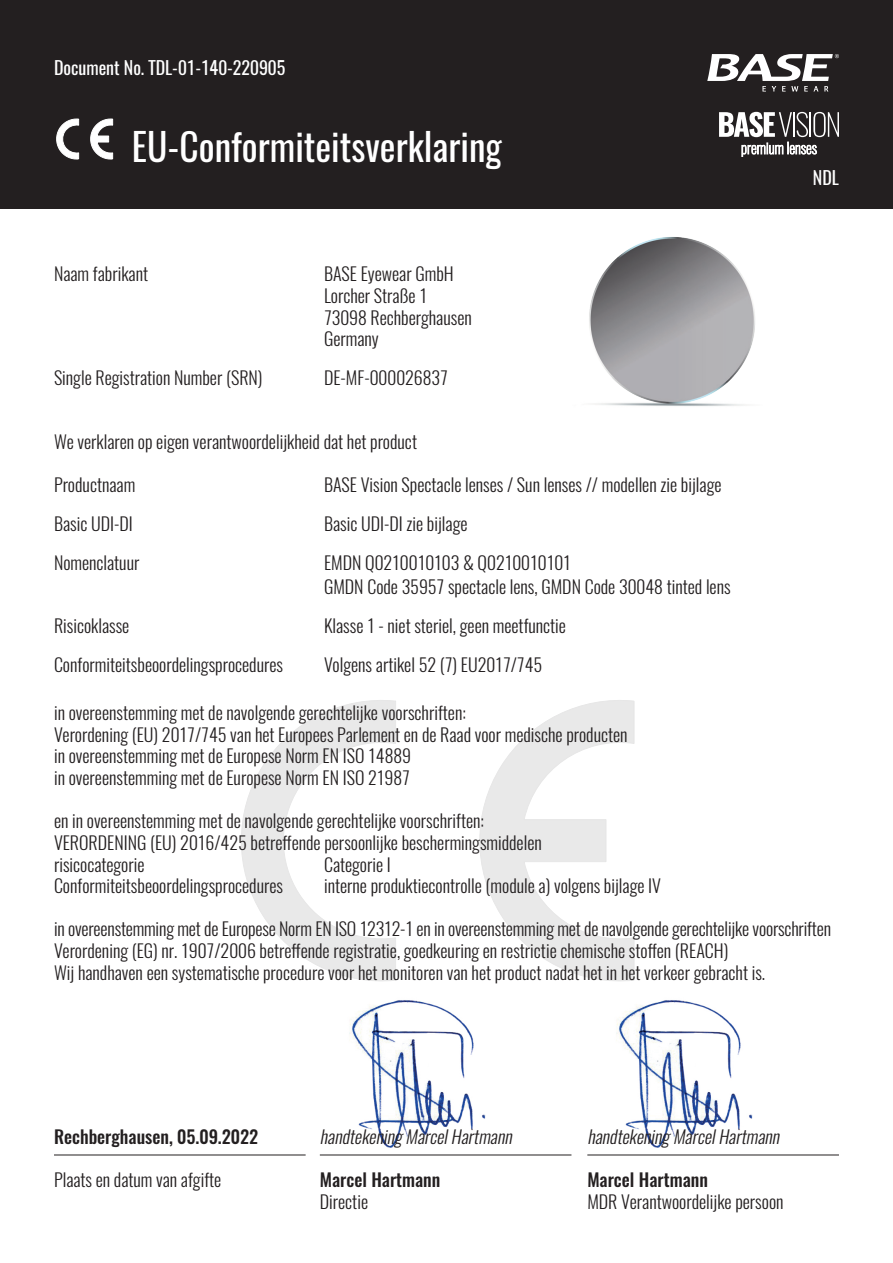
<style>
.page{position:relative;width:893px;height:1263px;background:#fff}
.page>*{position:absolute;margin:0;border:0;box-sizing:border-box;transform-origin:0 0}
.t1{font:37.5px "Oswald";color:#fff}
.t2{font:300 18px/21.6px "Oswald";color:#231f20}
.t3{font:500 18px "Oswald";color:#231f20}
.t4{font:italic 300 18px "Oswald";color:#231f20}
.t5{font:18px "Oswald";color:#fff}
</style>
<div class="page">
<img style="left:319px;top:1000px;width:194px;height:156px">
<img style="left:587px;top:1000px;width:192px;height:156px">
<svg style="left:241px;top:700px;width:155px;height:281px"></svg>
<svg style="left:479px;top:700px;width:156px;height:281px"></svg>
<div style="left:0;top:0;width:893px;height:208px;background:#231f20"></div>
<svg style="left:707px;top:54px;width:132px;height:38px"></svg>
<svg style="left:56px;top:118px;width:23px;height:42px"></svg>
<svg style="left:90px;top:118px;width:23px;height:42px"></svg>
<hr style="left:54px;top:1154px;width:252px;height:1px;background:#231f20">
<hr style="left:320px;top:1154px;width:251px;height:1px;background:#231f20">
<hr style="left:587px;top:1154px;width:252px;height:1px;background:#231f20">
<svg style="left:719px;top:112px;width:120px;height:45px"></svg>
<img style="left:527px;top:208px;width:323px;height:198px">
<p class="t5" style="left:54px;top:52px;width:233px">Document No. TDL-01-140-220905</p>
<h1 class="t1" style="left:132px;top:113px;width:371px">EU-Conformiteitsverklaring</h1>
<p class="t2" style="left:54px;top:261px;width:96px">Naam fabrikant</p>
<p class="t2" style="left:324px;top:261px;width:149px">BASE Eyewear GmbH<br>Lorcher Straße 1<br>73098 Rechberghausen<br>Germany</p>
<p class="t2" style="left:54px;top:365px;width:210px">Single Registration Number (SRN)</p>
<p class="t2" style="left:324px;top:365px;width:125px">DE-MF-000026837</p>
<p class="t2" style="left:54px;top:429px;width:365px">We verklaren op eigen verantwoordelijkheid dat het product</p>
<p class="t2" style="left:54px;top:472px;width:83px">Productnaam</p>
<p class="t2" style="left:324px;top:472px;width:399px">BASE Vision Spectacle lenses / Sun lenses // modellen zie bijlage</p>
<p class="t2" style="left:54px;top:511px;width:80px">Basic UDI-DI</p>
<p class="t2" style="left:324px;top:511px;width:145px">Basic UDI-DI zie bijlage</p>
<p class="t2" style="left:54px;top:550px;width:87px">Nomenclatuur</p>
<p class="t2" style="left:324px;top:549px;width:408px;line-height:24px">EMDN Q0210010103 &amp; Q0210010101<br>GMDN Code 35957 spectacle lens, GMDN Code 30048 tinted lens</p>
<p class="t2" style="left:54px;top:613px;width:77px">Risicoklasse</p>
<p class="t2" style="left:324px;top:613px;width:244px">Klasse 1 - niet steriel, geen meetfunctie</p>
<p class="t2" style="left:54px;top:652px;width:231px">Conformiteitsbeoordelingsprocedures</p>
<p class="t2" style="left:324px;top:652px;width:220px">Volgens artikel 52 (7) EU2017/745</p>
<p class="t2" style="left:54px;top:700px;width:575px">in overeenstemming met de navolgende gerechtelijke voorschriften:<br>Verordening (EU) 2017/745 van het Europees Parlement en de Raad voor medische producten in overeenstemming met de Europese Norm EN ISO 14889<br>in overeenstemming met de Europese Norm EN ISO 21987</p>
<p class="t2" style="left:54px;top:808px;width:489px">en in overeenstemming met de navolgende gerechtelijke voorschriften:<br>VERORDENING (EU) 2016/425 betreffende persoonlijke beschermingsmiddelen risicocategorie</p>
<p class="t2" style="left:324px;top:851px;width:68px">Categorie I</p>
<p class="t5" style="left:813px;top:162px;width:28px">NDL</p>
<p class="t2" style="left:54px;top:873px;width:231px">Conformiteitsbeoordelingsprocedures</p>
<p class="t2" style="left:324px;top:873px;width:339px">interne produktiecontrolle (module a) volgens bijlage IV</p>
<p class="t2" style="left:54px;top:916px;width:778px">in overeenstemming met de Europese Norm EN ISO 12312-1 en in overeenstemming met de navolgende gerechtelijke voorschriften<br>Verordening (EG) nr. 1907/2006 betreffende registratie, goedkeuring en restrictie chemische stoffen (REACH)<br>Wij handhaven een systematische procedure voor het monitoren van het product nadat het in het verkeer gebracht is.</p>
<p class="t3" style="left:54px;top:1127px;width:206px">Rechberghausen, 05.09.2022</p>
<p class="t4" style="left:320px;top:1121px;width:198px">handtekeningMarcelHartmann</p>
<p class="t4" style="left:587px;top:1121px;width:198px">handtekeningMarcelHartmann</p>
<p class="t2" style="left:54px;top:1167px;width:169px">Plaats en datum van afgifte</p>
<p class="t3" style="left:320px;top:1170px;width:122px">Marcel Hartmann</p>
<p class="t2" style="left:320px;top:1188px;width:50px">Directie</p>
<p class="t3" style="left:587px;top:1170px;width:122px">Marcel Hartmann</p>
<p class="t2" style="left:587px;top:1188px;width:198px">MDR Verantwoordelijke persoon</p>
</div>
